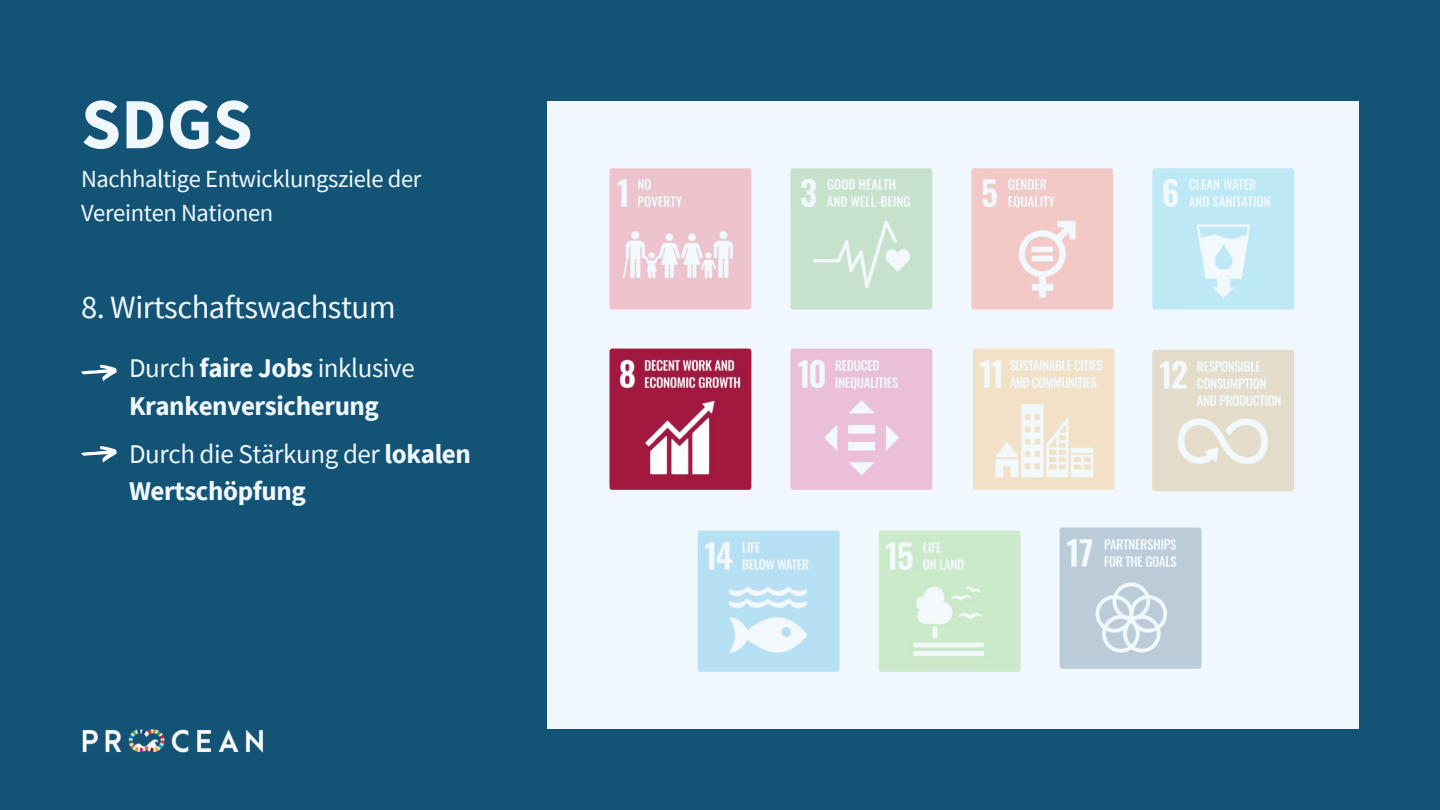
<style>
.page{position:relative;width:1440px;height:810px;background:#135476}
.page>*{position:absolute;margin:0;border:0;box-sizing:border-box;transform-origin:0 0}
.t1{font:700 72px "Source Sans Pro";color:#f0f8fd}
.t2{font:32.5px "Source Sans Pro";letter-spacing:-.015em;color:#f0f8fd}
.t3{font:700 27px/37.3px "Source Sans Pro";letter-spacing:-.015em;color:#f0f8fd}
.t4{font:24.5px/33.8px "Source Sans Pro";letter-spacing:-.015em;color:#f0f8fd}
.s1{font-weight:400}
</style>
<div class="page">
<div style="left:548px;top:101px;width:811px;height:628px;background:#f0f8fd"></div>
<img style="left:609px;top:168px;width:142px;height:141px">
<img style="left:790px;top:168px;width:142px;height:141px">
<img style="left:790px;top:349px;width:142px;height:141px">
<img style="left:1152px;top:168px;width:142px;height:141px">
<img style="left:971px;top:168px;width:142px;height:141px">
<img style="left:973px;top:349px;width:142px;height:141px">
<img style="left:879px;top:530px;width:142px;height:142px">
<img style="left:609px;top:349px;width:142px;height:141px">
<img style="left:698px;top:530px;width:142px;height:142px">
<img style="left:1152px;top:350px;width:142px;height:141px">
<img style="left:82px;top:729px;width:182px;height:23px">
<img style="left:1060px;top:527px;width:141px;height:142px">
<svg style="left:81px;top:365px;width:36px;height:16px"></svg>
<svg style="left:81px;top:446px;width:36px;height:17px"></svg>
<h1 class="t1" style="left:81px;top:76px;width:173px">SDGS</h1>
<p class="t4" style="left:81px;top:162px;width:342px">Nachhaltige Entwicklungsziele der<br>Vereinten Nationen</p>
<p class="t2" style="left:81px;top:287px;width:316px">8. Wirtschaftswachstum</p>
<p class="t3" style="left:129px;top:349px;width:287px"><span class="s1">Durch</span> faire Jobs <span class="s1">inklusive<br></span>Krankenversicherung</p>
<p class="t3" style="left:129px;top:435px;width:344px"><span class="s1">Durch die Stärkung der</span> lokalen<br>Wertschöpfung</p>
</div>
